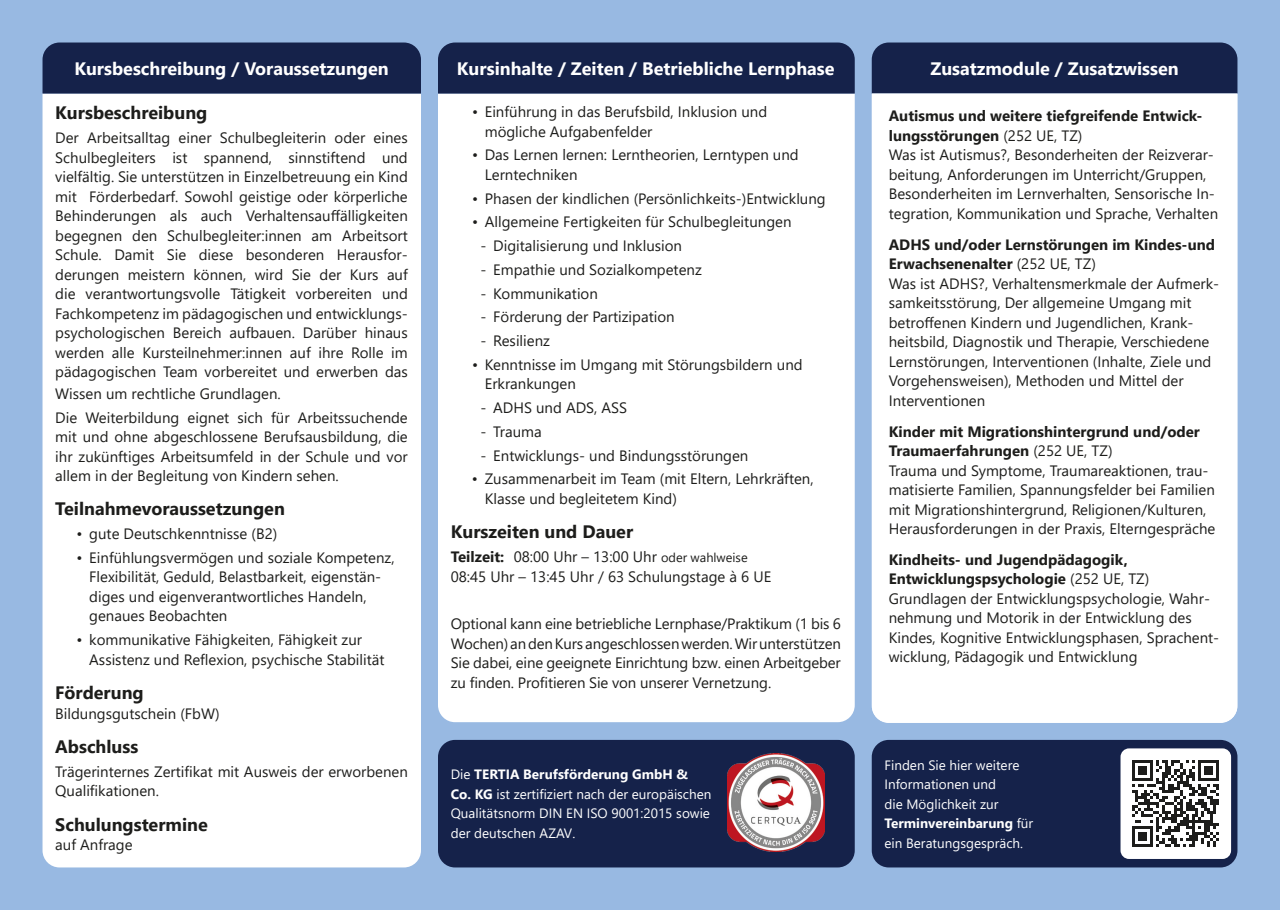
<style>
.page{position:relative;width:1280px;height:910px;background:#98b9e2}
.page>*{position:absolute;margin:0;border:0;box-sizing:border-box;transform-origin:0 0}
.t1{font:700 18px "Segoe UI";color:#fff}
.t2{font:700 18px "Segoe UI";color:#1d1d1b}
.t3{font:15px/19.5px "Segoe UI";color:#1d1d1b}
.t4{font:13.5px/19.5px "Segoe UI";color:#fff}
.s1{font-weight:700}
.s2{font-size:12.75px}
</style>
<div class="page">
<div style="left:872px;top:740px;width:365px;height:127px;background:#15224a;border-radius:17px"></div>
<div style="left:438px;top:740px;width:417px;height:127px;background:#15224a;border-radius:17px"></div>
<img style="left:727px;top:754px;width:98px;height:97px">
<div style="left:1120px;top:748px;width:111px;height:111px;background:#fff;border-radius:9px"></div>
<svg style="left:1132px;top:760px;width:87px;height:87px"></svg>
<div style="left:43px;top:94px;width:378px;height:773px;background:#fff"></div>
<div style="left:438px;top:94px;width:417px;height:628px;background:#fff"></div>
<div style="left:872px;top:43px;width:365px;height:51px;background:#15224a"></div>
<div style="left:43px;top:43px;width:378px;height:51px;background:#15224a"></div>
<div style="left:438px;top:43px;width:417px;height:51px;background:#15224a"></div>
<div style="left:872px;top:94px;width:365px;height:629px;background:#fff"></div>
<p class="t1" style="left:74px;top:51px;width:316px">Kursbeschreibung / Voraussetzungen</p>
<p class="t1" style="left:457px;top:51px;width:379px">Kursinhalte / Zeiten / Betriebliche Lernphase</p>
<p class="t1" style="left:930px;top:51px;width:250px">Zusatzmodule / Zusatzwissen</p>
<p class="t3" style="left:889px;top:105px;width:331px"><span class="s1">Autismus und weitere tiefgreifende Entwick&shy;lungsstörungen</span> (252 UE, TZ)<br>Was ist Autismus?, Besonderheiten der Reizverar&shy;beitung, Anforderungen im Unterricht/Gruppen, Besonderheiten im Lernverhalten, Sensorische In&shy;tegration, Kommunikation und Sprache, Verhalten</p>
<p class="t3" style="left:889px;top:233px;width:332px"><span class="s1">ADHS und/oder Lernstörungen im Kindes-und Erwachsenenalter</span> (252 UE, TZ)<br>Was ist ADHS?, Verhaltensmerkmale der Aufmerk&shy;samkeitsstörung, Der allgemeine Umgang mit betroffenen Kindern und Jugendlichen, Krank&shy;heitsbild, Diagnostik und Therapie, Verschiedene Lernstörungen, Interventionen (Inhalte, Ziele und Vorgehensweisen), Methoden und Mittel der Interventionen</p>
<p class="t3" style="left:889px;top:420px;width:328px"><span class="s1">Kinder mit Migrationshintergrund und/oder Traumaerfahrungen</span> (252 UE, TZ)<br>Trauma und Symptome, Traumareaktionen, trau&shy;matisierte Familien, Spannungsfelder bei Familien mit Migrationshintergrund, Religionen/Kulturen, Herausforderungen in der Praxis, Elterngespräche</p>
<p class="t3" style="left:889px;top:548px;width:332px"><span class="s1">Kindheits- und Jugendpädagogik, Entwicklungspsychologie</span> (252 UE, TZ)<br>Grundlagen der Entwicklungspsychologie, Wahr&shy;nehmung und Motorik in der Entwicklung des Kindes, Kognitive Entwicklungsphasen, Sprachent&shy;wicklung, Pädagogik und Entwicklung</p>
<p class="t3" style="left:485px;top:101px;width:284px;text-indent:-13px">• Einführung in das Berufsbild, Inklusion und mögliche Aufgabenfelder</p>
<p class="t3" style="left:485px;top:144px;width:315px;text-indent:-13px">• Das Lernen lernen: Lerntheorien, Lerntypen und<br>Lerntechniken</p>
<p class="t3" style="left:472px;top:187px;width:355px">• Phasen der kindlichen (Persönlichkeits-)Entwicklung</p>
<p class="t3" style="left:472px;top:211px;width:321px">• Allgemeine Fertigkeiten für Schulbegleitungen</p>
<p class="t3" style="left:480px;top:235px;width:203px">- Digitalisierung und Inklusion</p>
<p class="t3" style="left:480px;top:259px;width:223px">- Empathie und Sozialkompetenz</p>
<p class="t3" style="left:480px;top:282px;width:119px">- Kommunikation</p>
<p class="t3" style="left:480px;top:306px;width:196px">- Förderung der Partizipation</p>
<p class="t3" style="left:480px;top:330px;width:71px">- Resilienz</p>
<p class="t3" style="left:485px;top:354px;width:319px;text-indent:-13px">• Kenntnisse im Umgang mit Störungsbildern und<br>Erkrankungen</p>
<p class="t3" style="left:480px;top:397px;width:148px">- ADHS und ADS, ASS</p>
<p class="t3" style="left:480px;top:421px;width:63px">- Trauma</p>
<p class="t3" style="left:480px;top:444px;width:269px">- Entwicklungs- und Bindungsstörungen</p>
<p class="t3" style="left:485px;top:468px;width:330px;text-indent:-13px">• Zusammenarbeit im Team (mit Eltern, Lehrkräften,<br>Klasse und begleitetem Kind)</p>
<p class="t2" style="left:451px;top:515px;width:184px">Kurszeiten und Dauer</p>
<p class="t3" style="left:451px;top:546px;width:322px"><span class="s1">Teilzeit:</span> 08:00 Uhr – 13:00 Uhr <span class="s2">oder wahlweise<br></span>08:45 Uhr – 13:45 Uhr / 63 Schulungstage à 6 UE</p>
<p class="t3" style="left:451px;top:613px;width:392px;text-align:justify">Optional kann eine betriebliche Lernphase/Praktikum (1 bis 6<br>Wochen) an den Kurs angeschlossen werden. Wir unterstützen Sie dabei, eine geeignete Einrichtung bzw. einen Arbeitgeber zu finden. Profitieren Sie von unserer Vernetzung.</p>
<p class="t2" style="left:55px;top:96px;width:154px">Kursbeschreibung</p>
<p class="t3" style="left:55px;top:127px;width:354px;text-align:justify">Der Arbeitsalltag einer Schulbegleiterin oder eines Schulbegleiters ist spannend, sinnstiftend und vielfältig. Sie unterstützen in Einzelbetreuung ein Kind mit Förderbedarf. Sowohl geistige oder körperliche Behinderungen als auch Verhaltensauffälligkeiten begegnen den Schulbegleiter:innen am Arbeitsort Schule. Damit Sie diese besonderen Herausfor&shy;derungen meistern können, wird Sie der Kurs auf die verantwortungsvolle Tätigkeit vorbereiten und Fachkompetenz im pädagogischen und entwicklungs&shy;psychologischen Bereich aufbauen. Darüber hinaus werden alle Kursteilnehmer:innen auf ihre Rolle im pädagogischen Team vorbereitet und erwerben das</p>
<p class="t3" style="left:55px;top:380px;width:354px;line-height:23.7px">Wissen um rechtliche Grundlagen.<br>Die Weiterbildung eignet sich für Arbeitssuchende</p>
<p class="t3" style="left:55px;top:426px;width:354px;text-align:justify">mit und ohne abgeschlossene Berufsausbildung, die ihr zukünftiges Arbeitsumfeld in der Schule und vor allem in der Begleitung von Kindern sehen.</p>
<p class="t2" style="left:55px;top:492px;width:231px">Teilnahmevoraussetzungen</p>
<p class="t3" style="left:77px;top:523px;width:202px">• gute Deutschkenntnisse (B2)</p>
<p class="t3" style="left:89px;top:546px;width:307px;text-indent:-13px">• Einfühlungsvermögen und soziale Kompetenz, Flexibilität, Geduld, Belastbarkeit, eigenstän&shy;diges und eigenverantwortliches Handeln, genaues Beobachten</p>
<p class="t3" style="left:89px;top:629px;width:297px;text-indent:-13px">• kommunikative Fähigkeiten, Fähigkeit zur<br>Assistenz und Reflexion, psychische Stabilität</p>
<p class="t2" style="left:55px;top:676px;width:90px">Förderung</p>
<p class="t3" style="left:55px;top:702px;width:166px">Bildungsgutschein (FbW)</p>
<p class="t2" style="left:55px;top:729px;width:85px">Abschluss</p>
<p class="t3" style="left:55px;top:760px;width:354px">Trägerinternes Zertifikat mit Ausweis der erworbenen<br>Qualifikationen.</p>
<p class="t2" style="left:55px;top:807px;width:154px">Schulungstermine</p>
<p class="t3" style="left:55px;top:834px;width:79px">auf Anfrage</p>
<p class="t4" style="left:884px;top:754px;width:150px">Finden Sie hier weitere<br>Informationen und<br>die Möglichkeit zur<br><span class="s1">Terminvereinbarung</span> für ein Beratungsgespräch.</p>
<p class="t4" style="left:451px;top:764px;width:262px">Die <span class="s1">TERTIA Berufsförderung GmbH &amp; Co. KG</span> ist zertifiziert nach der europäischen Qualitätsnorm DIN EN ISO 9001:2015 sowie der deutschen AZAV.</p>
</div>
